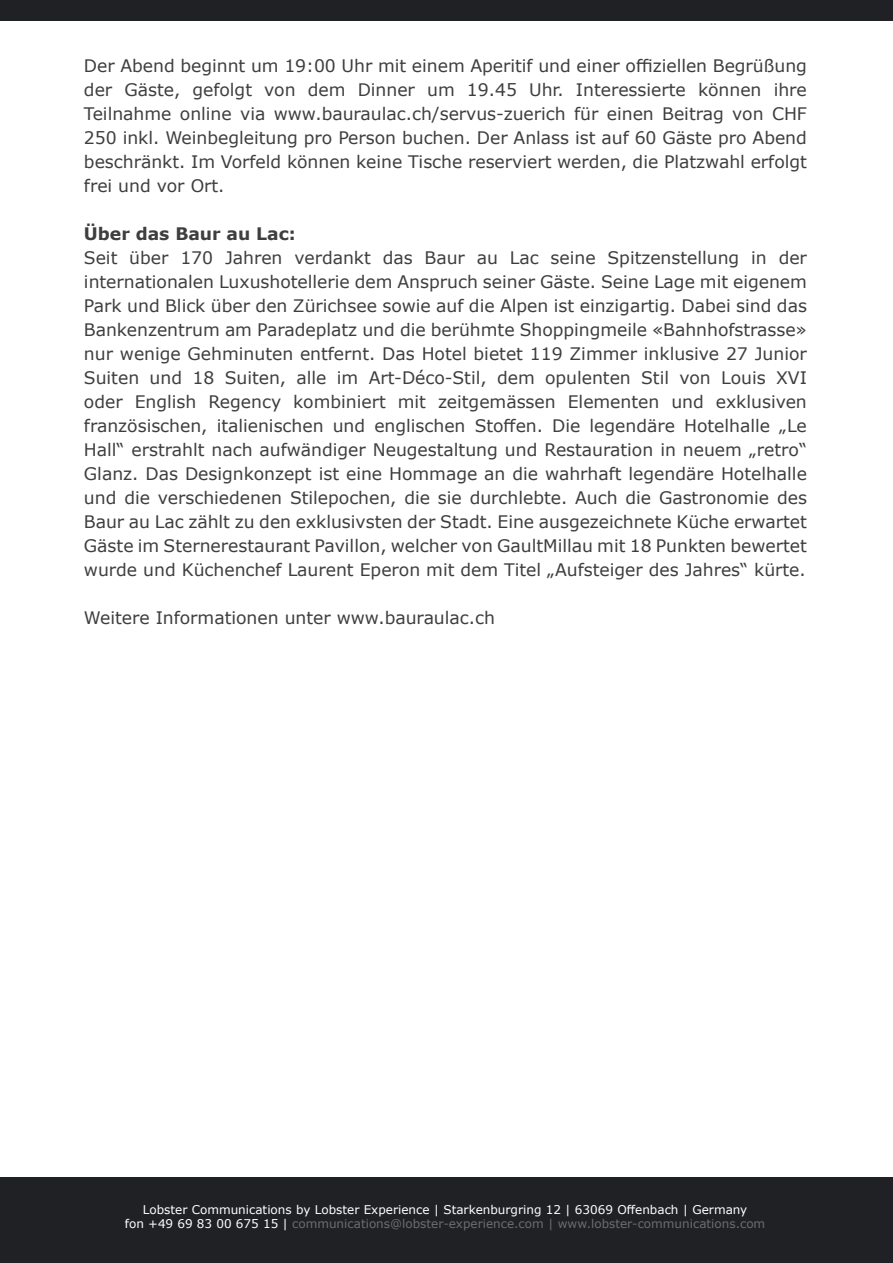
<style>
.page{position:relative;width:893px;height:1263px;background:#fff}
.page>*{position:absolute;margin:0;border:0;box-sizing:border-box;transform-origin:0 0}
.t1{font:17.25px/24px "Verdana";color:#3e3e3f;text-align:justify}
.t2{font:700 17.25px "Verdana";color:#3e3e3f}
.t3{font:12px "Verdana";color:#6c6d70}
.t4{font:12px "Verdana";color:#fff}
.s1{color:#fff}
</style>
<div class="page">
<div style="left:0;top:0;width:893px;height:20px;background:#202125"></div>
<div style="left:0;top:1178px;width:893px;height:85px;background:#202125"></div>
<p class="t1" style="left:84px;top:53px;width:724px">Der Abend beginnt um 19:00 Uhr mit einem Aperitif und einer offiziellen Begrüßung der Gäste, gefolgt von dem Dinner um 19.45 Uhr. Interessierte können ihre Teilnahme online via www.bauraulac.ch/servus-zuerich für einen Beitrag von CHF 250 inkl. Weinbegleitung pro Person buchen. Der Anlass ist auf 60 Gäste pro Abend beschränkt. Im Vorfeld können keine Tische reserviert werden, die Platzwahl erfolgt frei und vor Ort.</p>
<p class="t2" style="left:84px;top:221px;width:213px">Über das Baur au Lac:</p>
<p class="t1" style="left:84px;top:245px;width:724px">Seit über 170 Jahren verdankt das Baur au Lac seine Spitzenstellung in der internationalen Luxushotellerie dem Anspruch seiner Gäste. Seine Lage mit eigenem Park und Blick über den Zürichsee sowie auf die Alpen ist einzigartig. Dabei sind das Bankenzentrum am Paradeplatz und die berühmte Shoppingmeile «Bahnhofstrasse» nur wenige Gehminuten entfernt. Das Hotel bietet 119 Zimmer inklusive 27 Junior Suiten und 18 Suiten, alle im Art-Déco-Stil, dem opulenten Stil von Louis XVI oder English Regency kombiniert mit zeitgemässen Elementen und exklusiven französischen, italienischen und englischen Stoffen. Die legendäre Hotelhalle „Le Hall“ erstrahlt nach aufwändiger Neugestaltung und Restauration in neuem „retro“ Glanz. Das Designkonzept ist eine Hommage an die wahrhaft legendäre Hotelhalle und die verschiedenen Stilepochen, die sie durchlebte. Auch die Gastronomie des Baur au Lac zählt zu den exklusivsten der Stadt. Eine ausgezeichnete Küche erwartet Gäste im Sternerestaurant Pavillon, welcher von GaultMillau mit 18 Punkten bewertet wurde und Küchenchef Laurent Eperon mit dem Titel „Aufsteiger des Jahres“ kürte.</p>
<p class="t1" style="left:84px;top:605px;width:412px">Weitere Informationen unter www.bauraulac.ch</p>
<p class="t4" style="left:143px;top:1201px;width:606px">Lobster Communications by Lobster Experience | Starkenburgring 12 | 63069 Offenbach | Germany</p>
<p class="t3" style="left:125px;top:1215px;width:642px"><span class="s1">fon +49 69 83 00 675 15 |</span> communications@lobster-experience.com | www.lobster-communications.com</p>
</div>
